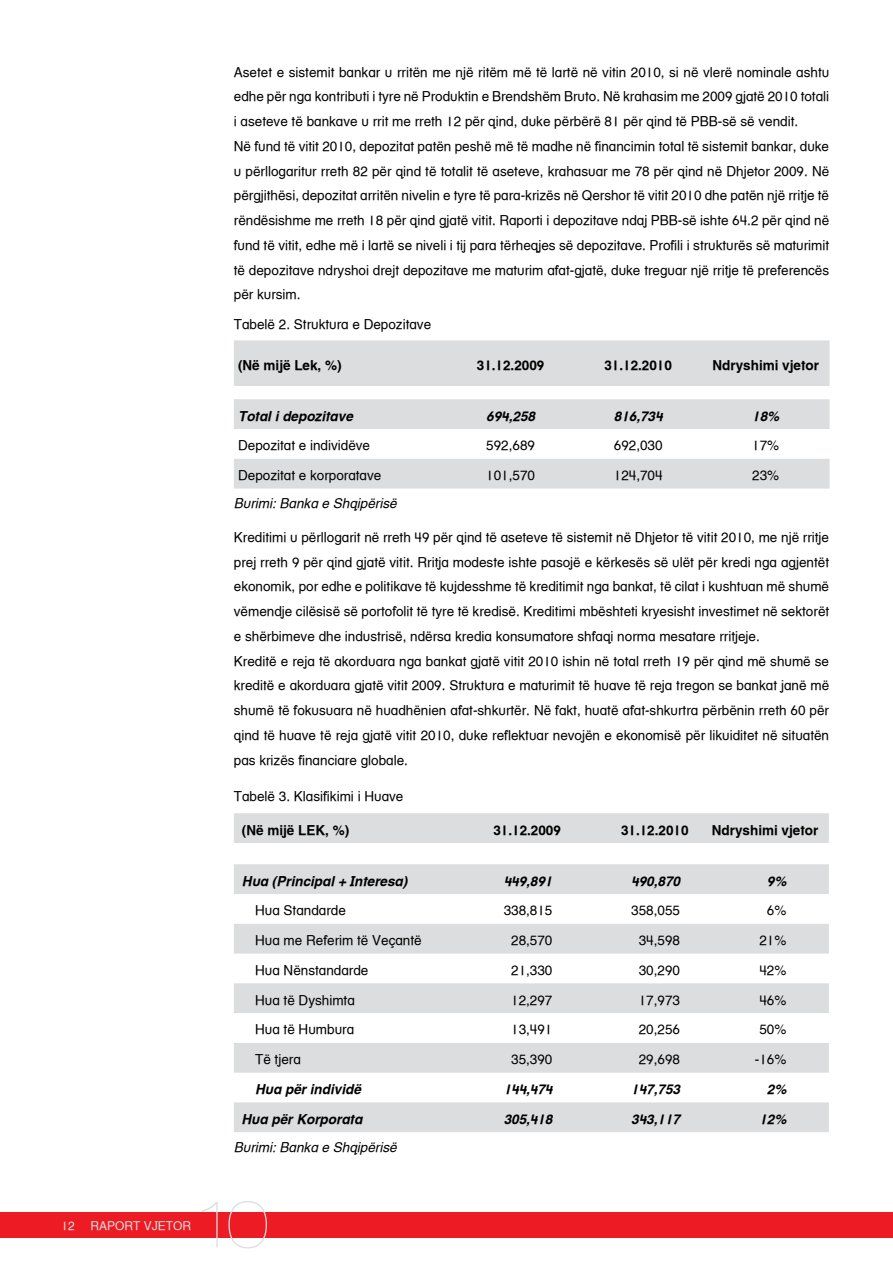
<style>
.page{position:relative;width:893px;height:1263px;background:#fff}
.page>*{position:absolute;margin:0;border:0;box-sizing:border-box;transform-origin:0 0}
.t1{font:13.5px/24.8px "Helvetica Textbook LT";color:#000}
.t2{font:italic 700 13.5px "Helvetica Textbook LT";color:#000}
.t3{font:700 13.5px "Helvetica Textbook LT";color:#000}
.t4{font:italic 13.5px "Helvetica Textbook LT";color:#000}
.t5{font:12px "Helvetica Textbook LT";color:#dcddde}
</style>
<div class="page">
<div style="left:0;top:1212px;width:893px;height:25px;background:#ed1c24"></div>
<svg style="left:202px;top:1201px;width:65px;height:47px"></svg>
<svg style="left:234px;top:813px;width:595px;height:319px;fill:#dcddde"></svg>
<svg style="left:234px;top:340px;width:595px;height:148px;fill:#dcddde"></svg>
<p class="t5" style="left:62px;top:1219px;width:15px">12</p>
<p class="t5" style="left:90px;top:1219px;width:102px">RAPORT VJETOR</p>
<p class="t1" style="left:234px;top:59px;width:597px">Asetet e sistemit bankar u rritën me një ritëm më të lartë në vitin 2010, si në vlerë nominale ashtu edhe për nga kontributi i tyre në Produktin e Brendshëm Bruto. Në krahasim me 2009 gjatë 2010 totali i aseteve të bankave u rrit me rreth 12 për qind, duke përbërë 81 për qind të PBB-së së vendit.<br>Në fund të vitit 2010, depozitat patën peshë më të madhe në financimin total të sistemit bankar, duke u përllogaritur rreth 82 për qind të totalit të aseteve, krahasuar me 78 për qind në Dhjetor 2009. Në përgjithësi, depozitat arritën nivelin e tyre të para-krizës në Qershor të vitit 2010 dhe patën një rritje të rëndësishme me rreth 18 për qind gjatë vitit. Raporti i depozitave ndaj PBB-së ishte 64.2 për qind në fund të vitit, edhe më i lartë se niveli i tij para tërheqjes së depozitave. Profili i strukturës së maturimit të depozitave ndryshoi drejt depozitave me maturim afat-gjatë, duke treguar një rritje të preferencës për kursim.</p>
<p class="t1" style="left:234px;top:312px;width:199px">Tabelë 2. Struktura e Depozitave</p>
<p class="t3" style="left:238px;top:357px;width:105px">(Në mijë Lek, %)</p>
<p class="t3" style="left:477px;top:357px;width:69px">31.12.2009</p>
<p class="t3" style="left:604px;top:357px;width:69px">31.12.2010</p>
<p class="t3" style="left:712px;top:357px;width:108px">Ndryshimi vjetor</p>
<p class="t2" style="left:238px;top:407px;width:116px">Total i depozitave</p>
<p class="t2" style="left:486px;top:407px;width:50px">694,258</p>
<p class="t2" style="left:614px;top:407px;width:50px">816,734</p>
<p class="t2" style="left:752px;top:407px;width:29px">18%</p>
<p class="t1" style="left:238px;top:433px;width:134px">Depozitat e individëve</p>
<p class="t1" style="left:486px;top:433px;width:50px">592,689</p>
<p class="t1" style="left:614px;top:433px;width:50px">692,030</p>
<p class="t1" style="left:752px;top:433px;width:29px">17%</p>
<p class="t1" style="left:238px;top:463px;width:145px">Depozitat e korporatave</p>
<p class="t1" style="left:486px;top:463px;width:50px">101,570</p>
<p class="t1" style="left:614px;top:463px;width:50px">124,704</p>
<p class="t1" style="left:752px;top:463px;width:29px">23%</p>
<p class="t4" style="left:234px;top:495px;width:164px">Burimi: Banka e Shqipërisë</p>
<p class="t1" style="left:234px;top:524px;width:597px">Kreditimi u përllogarit në rreth 49 për qind të aseteve të sistemit në Dhjetor të vitit 2010, me një rritje prej rreth 9 për qind gjatë vitit. Rritja modeste ishte pasojë e kërkesës së ulët për kredi nga agjentët ekonomik, por edhe e politikave të kujdesshme të kreditimit nga bankat, të cilat i kushtuan më shumë vëmendje cilësisë së portofolit të tyre të kredisë. Kreditimi mbështeti kryesisht investimet në sektorët e shërbimeve dhe industrisë, ndërsa kredia konsumatore shfaqi norma mesatare rritjeje.<br>Kreditë e reja të akorduara nga bankat gjatë vitit 2010 ishin në total rreth 19 për qind më shumë se kreditë e akorduara gjatë vitit 2009. Struktura e maturimit të huave të reja tregon se bankat janë më shumë të fokusuara në huadhënien afat-shkurtër. Në fakt, huatë afat-shkurtra përbënin rreth 60 për qind të huave të reja gjatë vitit 2010, duke reflektuar nevojën e ekonomisë për likuiditet në situatën pas krizës financiare globale.</p>
<p class="t1" style="left:234px;top:783px;width:171px">Tabelë 3. Klasifikimi i Huave</p>
<p class="t3" style="left:242px;top:821px;width:109px">(Në mijë LEK, %)</p>
<p class="t3" style="left:493px;top:821px;width:69px">31.12.2009</p>
<p class="t3" style="left:621px;top:821px;width:69px">31.12.2010</p>
<p class="t3" style="left:712px;top:821px;width:108px">Ndryshimi vjetor</p>
<p class="t2" style="left:242px;top:872px;width:167px">Hua (Principal + Interesa)</p>
<p class="t2" style="left:504px;top:872px;width:50px">449,891</p>
<p class="t2" style="left:631px;top:872px;width:50px">490,870</p>
<p class="t2" style="left:767px;top:872px;width:21px">9%</p>
<p class="t1" style="left:255px;top:898px;width:92px">Hua Standarde</p>
<p class="t1" style="left:504px;top:898px;width:50px">338,815</p>
<p class="t1" style="left:631px;top:898px;width:50px">358,055</p>
<p class="t1" style="left:767px;top:898px;width:21px">6%</p>
<p class="t1" style="left:255px;top:928px;width:168px">Hua me Referim të Veçantë</p>
<p class="t1" style="left:511px;top:928px;width:43px">28,570</p>
<p class="t1" style="left:639px;top:928px;width:43px">34,598</p>
<p class="t1" style="left:759px;top:928px;width:29px">21%</p>
<p class="t1" style="left:255px;top:958px;width:115px">Hua Nënstandarde</p>
<p class="t1" style="left:511px;top:958px;width:43px">21,330</p>
<p class="t1" style="left:639px;top:958px;width:43px">30,290</p>
<p class="t1" style="left:759px;top:958px;width:29px">42%</p>
<p class="t1" style="left:255px;top:987px;width:101px">Hua të Dyshimta</p>
<p class="t1" style="left:511px;top:987px;width:43px">12,297</p>
<p class="t1" style="left:639px;top:987px;width:43px">17,973</p>
<p class="t1" style="left:759px;top:987px;width:29px">46%</p>
<p class="t1" style="left:255px;top:1017px;width:101px">Hua të Humbura</p>
<p class="t1" style="left:511px;top:1017px;width:43px">13,491</p>
<p class="t1" style="left:639px;top:1017px;width:43px">20,256</p>
<p class="t1" style="left:759px;top:1017px;width:29px">50%</p>
<p class="t1" style="left:255px;top:1047px;width:47px">Të tjera</p>
<p class="t1" style="left:511px;top:1047px;width:43px">35,390</p>
<p class="t1" style="left:639px;top:1047px;width:43px">29,698</p>
<p class="t1" style="left:755px;top:1047px;width:33px">-16%</p>
<p class="t2" style="left:255px;top:1081px;width:107px">Hua për individë</p>
<p class="t2" style="left:504px;top:1081px;width:50px">144,474</p>
<p class="t2" style="left:631px;top:1081px;width:50px">147,753</p>
<p class="t2" style="left:767px;top:1081px;width:21px">2%</p>
<p class="t2" style="left:242px;top:1111px;width:122px">Hua për Korporata</p>
<p class="t2" style="left:504px;top:1111px;width:50px">305,418</p>
<p class="t2" style="left:631px;top:1111px;width:50px">343,117</p>
<p class="t2" style="left:759px;top:1111px;width:29px">12%</p>
<p class="t4" style="left:234px;top:1139px;width:164px">Burimi: Banka e Shqipërisë</p>
</div>
